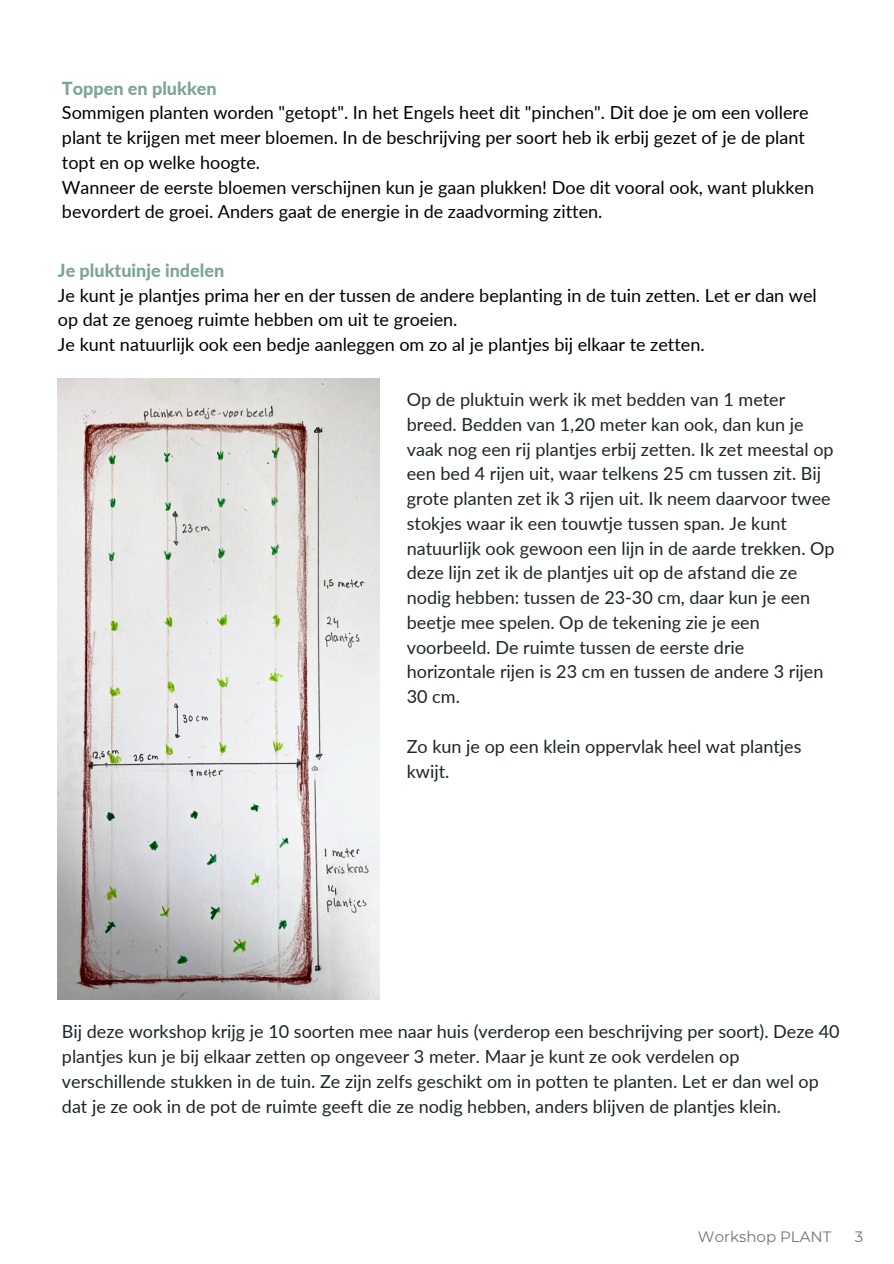
<style>
.page{position:relative;width:894px;height:1264px;background:#fff}
.page>*{position:absolute;margin:0;border:0;box-sizing:border-box;transform-origin:0 0}
.t1{font:18px/24.8px "Lato";color:#1c2529}
.t2{font:18px/24.8px "Lato";color:#000}
.t3{font:15px "Montserrat";color:#737373}
.s1{font-weight:800;color:#7da39b}
</style>
<div class="page">
<img style="left:58px;top:378px;width:322px;height:621px">
<h1 class="t2" style="left:62px;top:75px;width:753px"><span class="s1">Toppen en plukken<br></span>Sommigen planten worden "getopt". In het Engels heet dit "pinchen". Dit doe je om een vollere plant te krijgen met meer bloemen. In de beschrijving per soort heb ik erbij gezet of je de plant topt en op welke hoogte.<br>Wanneer de eerste bloemen verschijnen kun je gaan plukken! Doe dit vooral ook, want plukken bevordert de groei. Anders gaat de energie in de zaadvorming zitten.</h1>
<h1 class="t2" style="left:58px;top:257px;width:760px"><span class="s1">Je pluktuinje indelen<br></span>Je kunt je plantjes prima her en der tussen de andere beplanting in de tuin zetten. Let er dan wel op dat ze genoeg ruimte hebben om uit te groeien.<br>Je kunt natuurlijk ook een bedje aanleggen om zo al je plantjes bij elkaar te zetten.</h1>
<h1 class="t1" style="left:406px;top:387px;width:429px">Op de pluktuin werk ik met bedden van 1 meter breed. Bedden van 1,20 meter kan ook, dan kun je vaak nog een rij plantjes erbij zetten. Ik zet meestal op een bed 4 rijen uit, waar telkens 25 cm tussen zit. Bij grote planten zet ik 3 rijen uit. Ik neem daarvoor twee stokjes waar ik een touwtje tussen span. Je kunt natuurlijk ook gewoon een lijn in de aarde trekken. Op deze lijn zet ik de plantjes uit op de afstand die ze nodig hebben: tussen de 23-30 cm, daar kun je een beetje mee spelen. Op de tekening zie je een voorbeeld. De ruimte tussen de eerste drie horizontale rijen is 23 cm en tussen de andere 3 rijen 30 cm.</h1>
<h1 class="t1" style="left:406px;top:733px;width:396px">Zo kun je op een klein oppervlak heel wat plantjes kwijt.</h1>
<p class="t1" style="left:62px;top:1018px;width:779px">Bij deze workshop krijg je 10 soorten mee naar huis (verderop een beschrijving per soort). Deze 40 plantjes kun je bij elkaar zetten op ongeveer 3 meter. Maar je kunt ze ook verdelen op verschillende stukken in de tuin. Ze zijn zelfs geschikt om in potten te planten. Let er dan wel op dat je ze ook in de pot de ruimte geeft die ze nodig hebben, anders blijven de plantjes klein.</p>
<p class="t3" style="left:697px;top:1227px;width:135px">Workshop PLANT</p>
<p class="t3" style="left:854px;top:1227px;width:10px">3</p>
</div>
